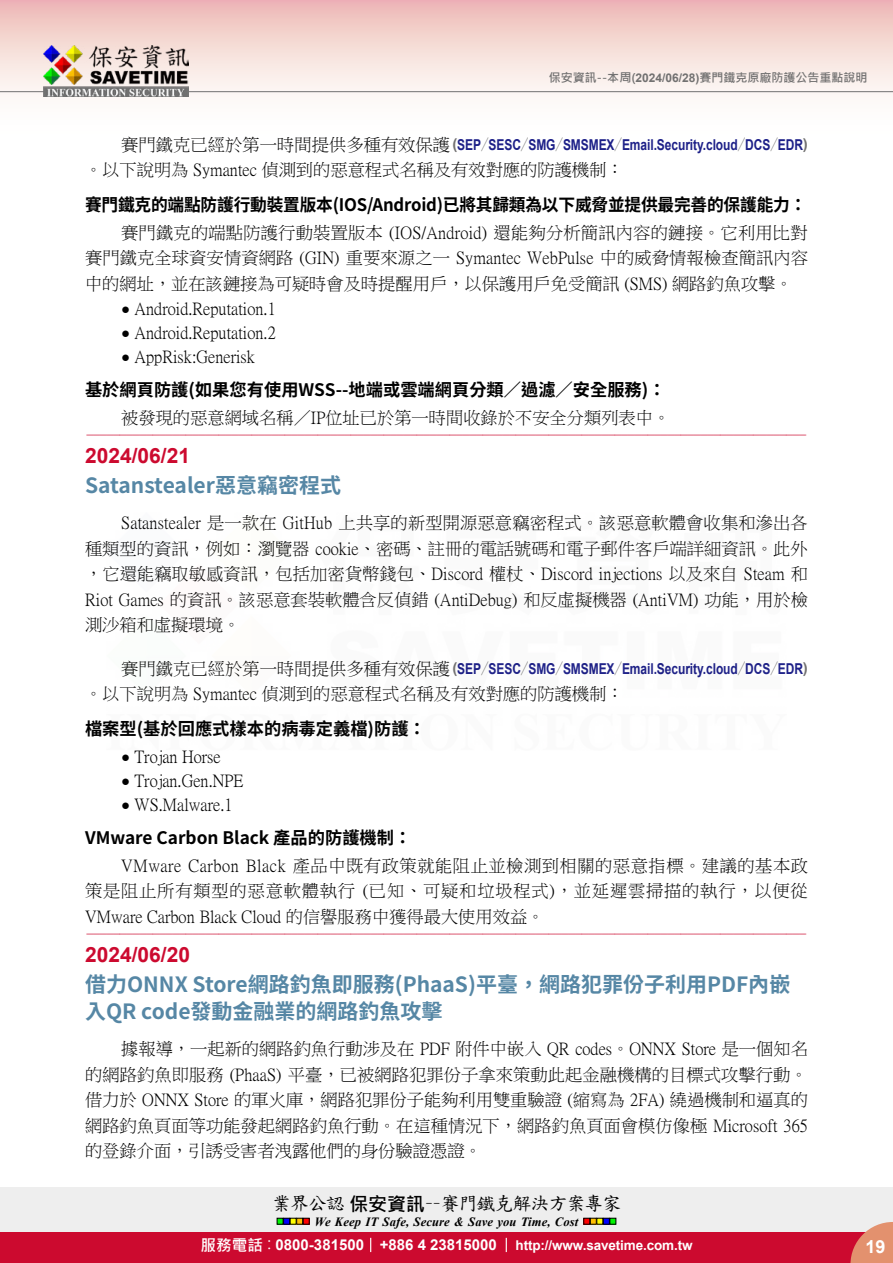
<style>
.page{position:relative;width:893px;height:1263px;background:#fff}
.page>*{position:absolute;margin:0;border:0;box-sizing:border-box;transform-origin:0 0}
.t1{font:700 21px/27px "Source Han Sans TW";color:#5687a5}
.t2{font:700 21px "Arial";color:#cc0a2f}
.t3{font:18.9px "DF Kai Shu SB Estd BF";letter-spacing:-.05em;color:#000}
.t4{font:700 18px "Arial";color:#fff}
.t5{font:17.25px/25.5px "P Ming Li U";color:#000;text-align:justify}
.t6{font:700 17.25px "Source Han Sans TW";color:#000}
.t7{font:16.5px "DF Kai Shu SB Estd BF";color:#cc0a2f}
.t8{font:700 15px "Arial";letter-spacing:-.005em;color:#1d2088;scale:.8 1}
.t9{font:700 13.5px "Arial";letter-spacing:-.01em;color:#fff}
.t10{font:italic 700 12.6px "Times New Roman";letter-spacing:.005em;color:#000}
.t11{font:700 12px "Microsoft Jheng Hei";color:#727171}
.s1{font-family:"Arial"}
.s2{font-family:"P Ming Li U";font-weight:400;font-size:17.25px;color:#000}
.s3{color:#727171}
.s4{font-family:"Source Han Sans TW";font-weight:800;color:#727171}
.s5{font-family:"Arial";font-size:15px}
.s6{font-family:"Microsoft Jheng Hei";font-weight:700}
.s7{font-family:"Microsoft Jheng Hei";font-size:15.6px}
.s8{font-family:"Microsoft Jheng Hei";font-weight:400;font-size:15.6px}
.s9{font-size:15px}
</style>
<div class="page">
<div style="left:0;top:1187px;width:893px;height:49px;background:#eee"></div>
<svg style="left:277px;top:1218px;width:32px;height:6px"></svg>
<svg style="left:584px;top:1218px;width:32px;height:6px"></svg>
<div style="left:0;top:1232px;width:893px;height:31px;background:#cc0a2f"></div>
<svg style="left:850px;top:1222px;width:43px;height:41px"></svg>
<svg style="left:370px;top:1238px;width:1px;height:14px"></svg>
<svg style="left:506px;top:1238px;width:1px;height:14px"></svg>
<div style="left:0;top:0;width:893px;height:141px;background:linear-gradient(to bottom,#efc0bb,#fff)"></div>
<hr style="left:0;top:91px;width:893px;height:1px;background:#727171">
<img style="left:44px;top:46px;width:145px;height:51px">
<p class="t11" style="left:549px;top:70px;width:320px">保安資訊--本周(<span class="s1">2024/06/28)</span>賽門鐵克原廠防護公告重點說明</p>
<p class="t8" style="left:121px;top:134px;width:860px"><span class="s2">賽門鐵克已經於第一時間提供多種有效保護</span><span class="s3">(</span>SEP<span class="s4">／</span>SESC<span class="s4">／</span>SMG<span class="s4">／</span>SMSMEX<span class="s4">／</span>Email.Security.cloud<span class="s4">／</span>DCS<span class="s4">／</span>EDR<span class="s3">)</span></p>
<p class="t5" style="left:85px;top:157px;width:540px">。以下說明為 Symantec 偵測到的惡意程式名稱及有效對應的防護機制：</p>
<p class="t6" style="left:85px;top:195px;width:723px">賽門鐵克的端點防護行動裝置版本(IOS/Android)已將其歸類為以下威脅並提供最完善的保護能力：</p>
<p class="t5" style="left:85px;top:220px;width:725px;text-indent:36px">賽門鐵克的端點防護行動裝置版本 (IOS/Android) 還能夠分析簡訊內容的鏈接。它利用比對賽門鐵克全球資安情資網路 (GIN) 重要來源之一 Symantec WebPulse 中的威脅情報檢查簡訊內容中的網址，並在該鏈接為可疑時會及時提醒用戶，以保護用戶免受簡訊 (SMS) 網路釣魚攻擊。</p>
<p class="t5" style="left:121px;top:296px;width:156px"><span class="s5">●</span> Android.Reputation.1</p>
<p class="t5" style="left:121px;top:320px;width:156px"><span class="s5">●</span> Android.Reputation.2</p>
<p class="t5" style="left:121px;top:344px;width:135px"><span class="s5">●</span> AppRisk:Generisk</p>
<p class="t6" style="left:85px;top:380px;width:582px">基於網頁防護(如果您有使用WSS--地端或雲端網頁分類／過濾／安全服務)：</p>
<p class="t5" style="left:121px;top:405px;width:551px">被發現的惡意網域名稱／IP位址已於第一時間收錄於不安全分類列表中。</p>
<p class="t7" style="left:86px;top:427px;width:723px">-------------------------------------------------------------------------------------------------------------</p>
<p class="t2" style="left:85px;top:441px;width:107px">2024/06/21</p>
<p class="t1" style="left:85px;top:473px;width:257px">Satanstealer惡意竊密程式</p>
<p class="t5" style="left:85px;top:510px;width:724px;text-indent:36px">Satanstealer 是一款在 GitHub 上共享的新型開源惡意竊密程式。該惡意軟體會收集和滲出各種類型的資訊，例如：瀏覽器 cookie、密碼、註冊的電話號碼和電子郵件客戶端詳細資訊。此外，它還能竊取敏感資訊，包括加密貨幣錢包、Discord 權杖、Discord injections 以及來自 Steam 和Riot Games 的資訊。該惡意套裝軟體含反偵錯 (AntiDebug) 和反虛擬機器 (AntiVM) 功能，用於檢測沙箱和虛擬環境。</p>
<p class="t8" style="left:121px;top:658px;width:860px"><span class="s2">賽門鐵克已經於第一時間提供多種有效保護</span><span class="s3">(</span>SEP<span class="s4">／</span>SESC<span class="s4">／</span>SMG<span class="s4">／</span>SMSMEX<span class="s4">／</span>Email.Security.cloud<span class="s4">／</span>DCS<span class="s4">／</span>EDR<span class="s3">)</span></p>
<p class="t5" style="left:85px;top:681px;width:540px">。以下說明為 Symantec 偵測到的惡意程式名稱及有效對應的防護機制：</p>
<p class="t6" style="left:85px;top:719px;width:342px">檔案型(基於回應式樣本的病毒定義檔)防護：</p>
<p class="t5" style="left:121px;top:744px;width:101px"><span class="s5">●</span> Trojan Horse</p>
<p class="t5" style="left:121px;top:768px;width:124px"><span class="s5">●</span> Trojan.Gen.NPE</p>
<p class="t5" style="left:121px;top:792px;width:113px"><span class="s5">●</span> WS.Malware.1</p>
<p class="t6" style="left:85px;top:827px;width:328px">VMware Carbon Black 產品的防護機制：</p>
<p class="t5" style="left:85px;top:852px;width:724px;text-indent:36px">VMware Carbon Black 產品中既有政策就能阻止並檢測到相關的惡意指標。建議的基本政策是阻止所有類型的惡意軟體執行 (已知、可疑和垃圾程式)，並延遲雲掃描的執行，以便從VMware Carbon Black Cloud 的信譽服務中獲得最大使用效益。</p>
<p class="t7" style="left:86px;top:926px;width:723px">-------------------------------------------------------------------------------------------------------------</p>
<p class="t2" style="left:85px;top:939px;width:107px">2024/06/20</p>
<p class="t1" style="left:85px;top:971px;width:707px">借力ONNX Store網路釣魚即服務(PhaaS)平臺，網路犯罪份子利用PDF內嵌入QR code發動金融業的網路釣魚攻擊</p>
<p class="t5" style="left:85px;top:1036px;width:724px;text-indent:36px">據報導，一起新的網路釣魚行動涉及在 PDF 附件中嵌入 QR codes。ONNX Store 是一個知名的網路釣魚即服務 (PhaaS) 平臺，已被網路犯罪份子拿來策動此起金融機構的目標式攻擊行動。借力於 ONNX Store 的軍火庫，網路犯罪份子能夠利用雙重驗證 (縮寫為 2FA) 繞過機制和逼真的網路釣魚頁面等功能發起網路釣魚行動。在這種情況下，網路釣魚頁面會模仿像極 Microsoft 365的登錄介面，引誘受害者洩露他們的身份驗證憑證。</p>
<p class="t3" style="left:272px;top:1194px;width:351px">業界公認<span class="s6">保安資訊</span>－－賽門鐵克解決方案專家</p>
<p class="t10" style="left:315px;top:1212px;width:265px">We Keep IT Safe, Secure &amp; Save you Time, Cost</p>
<p class="t9" style="left:200px;top:1235px;width:494px"><span class="s7">服務電話</span><span class="s8">：</span><span class="s9">0800-381500 +886 4 23815000</span> http://www.savetime.com.tw</p>
<p class="t4" style="left:865px;top:1234px;width:22px">19</p>
</div>
